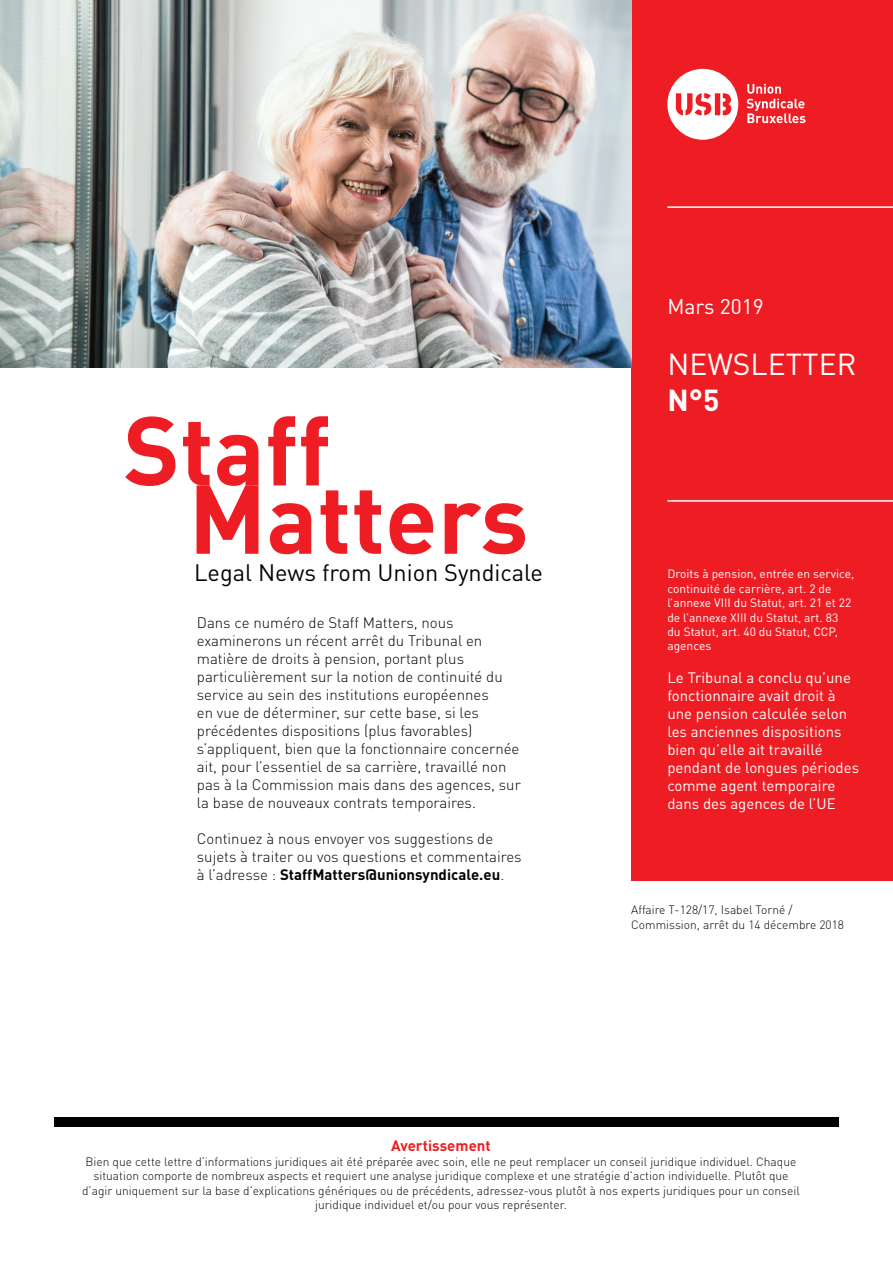
<style>
.page{position:relative;width:893px;height:1263px;background:#fff}
.page>*{position:absolute;margin:0;border:0;box-sizing:border-box;transform-origin:0 0}
.t1{font:30px "DIN";color:#fff}
.t2{font:700 30px "DIN";color:#fff}
.t3{font:23.55px "DIN";color:#040503}
.t4{font:21px "DIN";color:#fff}
.t5{font:300 15px/18px "DIN Pro";color:#040503}
.t6{font:15px/18px "DIN Pro";color:#fff}
.t7{font:700 15px "DIN Pro";color:#ee1d23}
.t8{font:300 12px/14.4px "DIN Pro";color:#040503}
.t9{font:12px/14.4px "DIN Pro";color:#fff}
.s1{font-weight:700}
</style>
<div class="page">
<div style="left:631px;top:0;width:262px;height:881px;background:#ee1d23"></div>
<hr style="left:667px;top:206px;width:226px;height:2px;background:#fff">
<hr style="left:667px;top:500px;width:226px;height:2px;background:#fff">
<svg style="left:667px;top:69px;width:71px;height:71px"></svg>
<svg style="left:747px;top:84px;width:58px;height:39px"></svg>
<svg style="left:125px;top:416px;width:51px;height:70px"></svg>
<svg style="left:183px;top:422px;width:75px;height:132px"></svg>
<svg style="left:268px;top:416px;width:79px;height:138px"></svg>
<svg style="left:354px;top:490px;width:27px;height:64px"></svg>
<svg style="left:390px;top:503px;width:43px;height:51px"></svg>
<svg style="left:445px;top:503px;width:80px;height:51px"></svg>
<div style="left:54px;top:1117px;width:785px;height:9px;background:#000001"></div>
<img style="left:0;top:0;width:631px;height:368px">
<h2 class="t3" style="left:194px;top:558px;width:350px">Legal News from Union Syndicale</h2>
<p class="t5" style="left:197px;top:613px;width:325px">Dans ce numéro de Staff Matters, nous examinerons un récent arrêt du Tribunal en matière de droits à pension, portant plus particulièrement sur la notion de continuité du service au sein des institutions européennes<br>en vue de déterminer, sur cette base, si les précédentes dispositions (plus favorables) s’appliquent, bien que la fonctionnaire concernée ait, pour l’essentiel de sa carrière, travaillé non pas à la Commission mais dans des agences, sur la base de nouveaux contrats temporaires.</p>
<p class="t5" style="left:197px;top:829px;width:326px">Continuez à nous envoyer vos suggestions de sujets à traiter ou vos questions et commentaires à l’adresse : <span class="s1">StaffMatters@unionsyndicale.eu</span>.</p>
<h3 class="t4" style="left:667px;top:293px;width:98px">Mars 2019</h3>
<h1 class="t1" style="left:667px;top:346px;width:190px">NEWSLETTER</h1>
<h1 class="t2" style="left:667px;top:381px;width:53px">N°5</h1>
<p class="t9" style="left:667px;top:566px;width:188px">Droits à pension, entrée en service, continuité de carrière, art. 2 de l’annexe VIII du Statut, art. 21 et 22 de l’annexe XIII du Statut, art. 83 du Statut, art. 40 du Statut, CCP, agences</p>
<p class="t6" style="left:667px;top:668px;width:193px">Le Tribunal a conclu qu’une fonctionnaire avait droit à une pension calculée selon les anciennes dispositions bien qu’elle ait travaillé pendant de longues périodes comme agent temporaire dans des agences de l’UE</p>
<p class="t8" style="left:631px;top:902px;width:214px">Affaire T-128/17, Isabel Torné /<br>Commission, arrêt du 14 décembre 2018</p>
<p class="t7" style="left:391px;top:1134px;width:101px">Avertissement</p>
<p class="t8" style="left:82px;top:1153px;width:719px;text-align:center">Bien que cette lettre d’informations juridiques ait été préparée avec soin, elle ne peut remplacer un conseil juridique individuel. Chaque situation comporte de nombreux aspects et requiert une analyse juridique complexe et une stratégie d’action individuelle. Plutôt que d’agir uniquement sur la base d’explications génériques ou de précédents, adressez-vous plutôt à nos experts juridiques pour un conseil juridique individuel et/ou pour vous représenter.</p>
</div>
